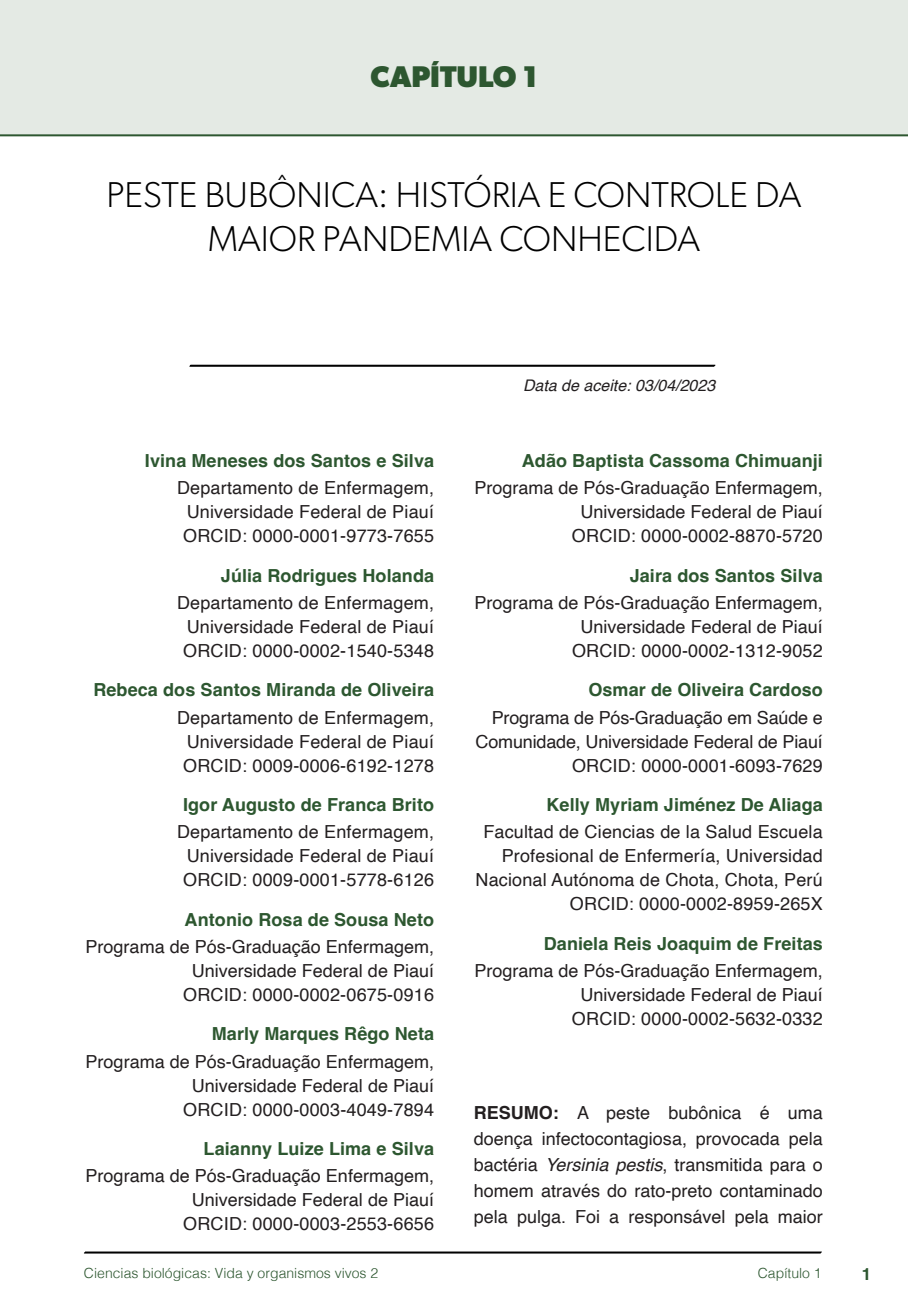
<style>
.page{position:relative;width:908px;height:1304px;background:#fff}
.page>*{position:absolute;margin:0;border:0;box-sizing:border-box;transform-origin:0 0}
.t1{font:300 36px/44px "Gibson";color:#000;text-align:center}
.t2{font:700 30px "Gibson";color:#2d5730}
.t3{font:18px/24px "Helvetica";letter-spacing:.01em;color:#231f20;text-align:right}
.t4{font:700 18px "Helvetica";letter-spacing:.005em;color:#2d5730}
.t5{font:18px/24px "Helvetica";letter-spacing:-.01em;color:#231f20;text-align:right}
.t6{font:700 16.8px "Helvetica";color:#2d5730}
.t7{font:italic 16px "Helvetica";color:#231f20}
.t8{font:300 14px "Helvetica";color:#2d5730}
.s1{font-weight:700}
.s2{font-style:italic}
</style>
<div class="page">
<svg style="left:84px;top:1251px;width:737px;height:3px;background:#515151"></svg>
<div style="left:0;top:0;width:907px;height:136px;background:#e4eae4"></div>
<svg style="left:189px;top:364px;width:526px;height:3px;background:#4f4f4f"></svg>
<div style="left:64px;top:74px;width:61px;height:54px;background:#e4eae4"></div>
<h2 class="t2" style="left:370px;top:58px;width:168px">CAPÍTULO 1</h2>
<h1 class="t1" style="left:106px;top:172px;width:696px">PESTE BUBÔNICA: HISTÓRIA E CONTROLE DA<br>MAIOR PANDEMIA CONHECIDA</h1>
<p class="t4" style="left:145px;top:450px;width:290px">Ivina Meneses dos Santos e Silva</p>
<p class="t3" style="left:177px;top:477px;width:258px;text-align:center">Departamento de Enfermagem,<br>Universidade Federal de Piauí<br>ORCID: 0000-0001-9773-7655</p>
<p class="t4" style="left:221px;top:564px;width:215px">Júlia Rodrigues Holanda</p>
<p class="t3" style="left:177px;top:591px;width:258px;text-align:center">Departamento de Enfermagem,<br>Universidade Federal de Piauí<br>ORCID: 0000-0002-1540-5348</p>
<p class="t4" style="left:93px;top:679px;width:342px">Rebeca dos Santos Miranda de Oliveira</p>
<p class="t3" style="left:177px;top:706px;width:258px;text-align:center">Departamento de Enfermagem,<br>Universidade Federal de Piauí<br>ORCID: 0009-0006-6192-1278</p>
<p class="t4" style="left:183px;top:794px;width:252px">Igor Augusto de Franca Brito</p>
<p class="t3" style="left:177px;top:821px;width:258px;text-align:center">Departamento de Enfermagem,<br>Universidade Federal de Piauí<br>ORCID: 0009-0001-5778-6126</p>
<p class="t4" style="left:184px;top:908px;width:251px">Antonio Rosa de Sousa Neto</p>
<p class="t3" style="left:86px;top:935px;width:350px">Programa de Pós-Graduação Enfermagem,<br>Universidade Federal de Piauí<br>ORCID: 0000-0002-0675-0916</p>
<p class="t4" style="left:212px;top:1023px;width:224px">Marly Marques Rêgo Neta</p>
<p class="t3" style="left:86px;top:1050px;width:350px">Programa de Pós-Graduação Enfermagem,<br>Universidade Federal de Piauí<br>ORCID: 0000-0003-4049-7894</p>
<p class="t4" style="left:203px;top:1138px;width:232px">Laianny Luize Lima e Silva</p>
<p class="t3" style="left:86px;top:1165px;width:350px">Programa de Pós-Graduação Enfermagem,<br>Universidade Federal de Piauí<br>ORCID: 0000-0003-2553-6656</p>
<p class="t7" style="left:523px;top:373px;width:194px">Data de aceite: 03/04/2023</p>
<p class="t4" style="left:521px;top:450px;width:302px">Adão Baptista Cassoma Chimuanji</p>
<p class="t3" style="left:474px;top:477px;width:350px">Programa de Pós-Graduação Enfermagem,<br>Universidade Federal de Piauí<br>ORCID: 0000-0002-8870-5720</p>
<p class="t4" style="left:629px;top:564px;width:194px">Jaira dos Santos Silva</p>
<p class="t3" style="left:474px;top:591px;width:350px">Programa de Pós-Graduação Enfermagem,<br>Universidade Federal de Piauí<br>ORCID: 0000-0002-1312-9052</p>
<p class="t4" style="left:588px;top:679px;width:236px">Osmar de Oliveira Cardoso</p>
<p class="t5" style="left:475px;top:706px;width:348px">Programa de Pós-Graduação em Saúde e<br>Comunidade, Universidade Federal de Piauí<br>ORCID: 0000-0001-6093-7629</p>
<p class="t4" style="left:546px;top:794px;width:278px">Kelly Myriam Jiménez De Aliaga</p>
<p class="t3" style="left:475px;top:820px;width:349px">Facultad de Ciencias de la Salud Escuela Profesional de Enfermería, Universidad Nacional Autónoma de Chota, Chota, Perú ORCID: 0000-0002-8959-265X</p>
<p class="t4" style="left:543px;top:932px;width:280px">Daniela Reis Joaquim de Freitas</p>
<p class="t3" style="left:474px;top:959px;width:350px">Programa de Pós-Graduação Enfermagem,<br>Universidade Federal de Piauí<br>ORCID: 0000-0002-5632-0332</p>
<p class="t3" style="left:473px;top:1100px;width:350px;line-height:26px;text-align:justify"><span class="s1">RESUMO:</span> A peste bubônica é uma doença infectocontagiosa, provocada pela bactéria <span class="s2">Yersinia pestis</span>, transmitida para o homem através do rato-preto contaminado pela pulga. Foi a responsável pela maior</p>
<p class="t8" style="left:84px;top:1261px;width:296px">Ciencias biológicas: Vida y organismos vivos 2</p>
<p class="t8" style="left:757px;top:1261px;width:65px">Capítulo 1</p>
<p class="t6" style="left:861px;top:1264px;width:11px">1</p>
</div>
